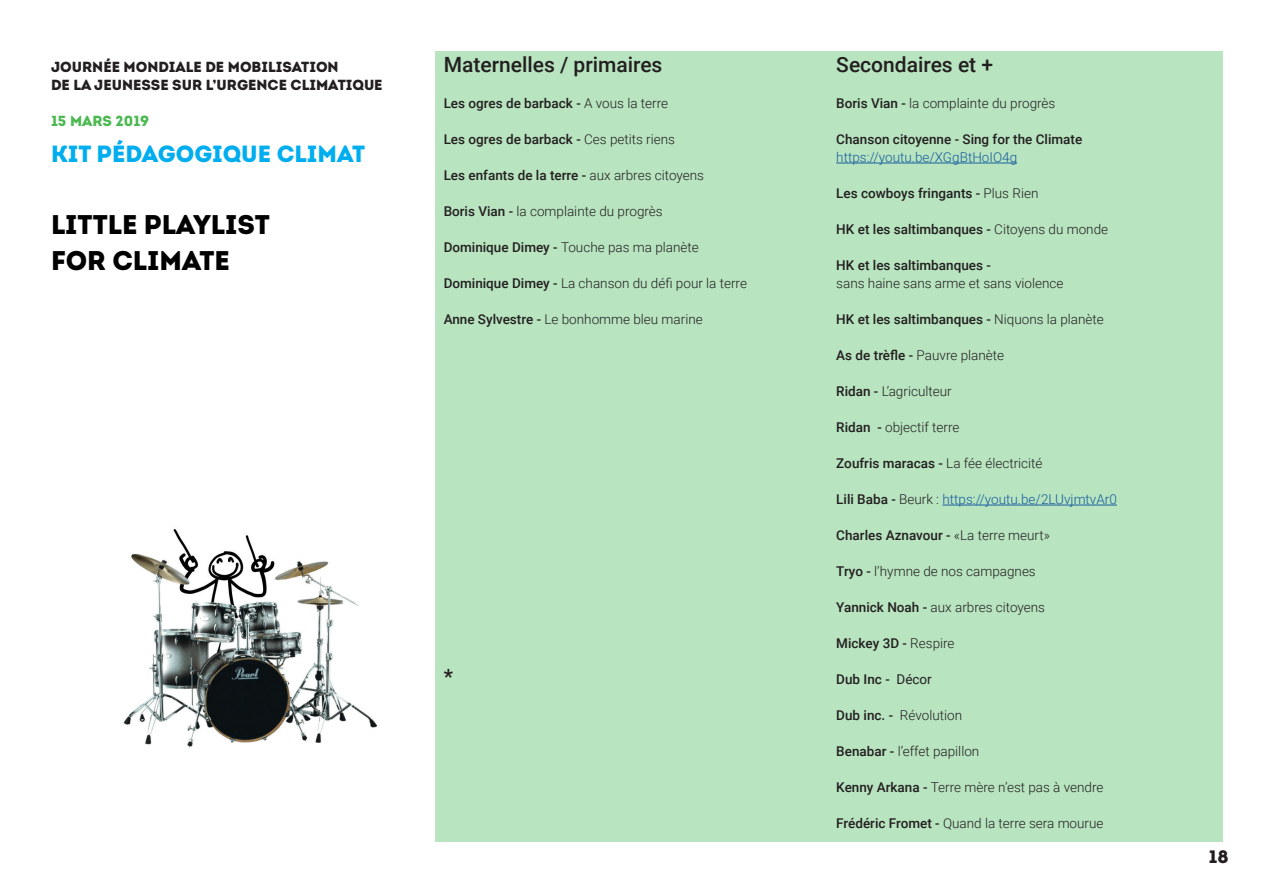
<style>
.page{position:relative;width:1263px;height:893px;background:#fff}
.page>*{position:absolute;margin:0;border:0;box-sizing:border-box;transform-origin:0 0}
.t1{font:27px/36px "Intro Black Caps";color:#000001}
.t2{font:23.4px "Intro Black Caps";color:#00aeef}
.t3{font:500 21px "Roboto";color:#231f20}
.t4{font:18px "Intro Black Caps";color:#231f20}
.t5{font:14.55px/18px "Intro Black Caps";color:#231f20}
.t6{font:14.55px "Intro Black Caps";color:#4db953}
.t7{font:300 13.5px "Roboto";color:#231f20}
.t8{font:500 13.5px "Roboto";color:#231f20}
.t9{font:300 13.5px "Roboto";color:#175d9e}
.s1{font-weight:300}
.s2{font-weight:500}
.s3{font-weight:500;color:#231f20}
.s4{color:#231f20}
.s5{font-weight:400}
</style>
<div class="page">
<div style="left:435px;top:51px;width:787px;height:791px;background:#b8e4c0"></div>
<hr style="left:836px;top:163px;width:181px;height:1px;background:#175d9e">
<hr style="left:942px;top:505px;width:175px;height:1px;background:#175d9e">
<img style="left:123px;top:529px;width:255px;height:219px">
<p class="t5" style="left:51px;top:58px;width:333px">JOURNÉE MONDIALE DE MOBILISATION<br>DE LA JEUNESSE SUR L’URGENCE CLIMATIQUE</p>
<p class="t6" style="left:51px;top:111px;width:100px">15 MARS 2019</p>
<h2 class="t2" style="left:51px;top:138px;width:316px">KIT PÉDAGOGIQUE CLIMAT</h2>
<h1 class="t1" style="left:51px;top:206px;width:220px">LITTLE PLAYLIST<br>FOR CLIMATE</h1>
<h3 class="t3" style="left:444px;top:50px;width:220px">Maternelles / primaires</h3>
<p class="t8" style="left:444px;top:94px;width:226px">Les ogres de barback - <span class="s1">A vous la terre</span></p>
<p class="t8" style="left:444px;top:130px;width:233px">Les ogres de barback - <span class="s1">Ces petits riens</span></p>
<p class="t8" style="left:444px;top:166px;width:262px">Les enfants de la terre - <span class="s1">aux arbres citoyens</span></p>
<p class="t7" style="left:444px;top:202px;width:221px"><span class="s2">Boris Vian -</span> la complainte du progrès</p>
<p class="t7" style="left:444px;top:238px;width:257px"><span class="s2">Dominique Dimey -</span> Touche pas ma planète</p>
<p class="t7" style="left:444px;top:274px;width:305px"><span class="s2">Dominique Dimey -</span> La chanson du défi pour la terre</p>
<p class="t7" style="left:444px;top:310px;width:261px"><span class="s2">Anne Sylvestre -</span> Le bonhomme bleu marine</p>
<h3 class="t3" style="left:444px;top:662px;width:11px">*</h3>
<h3 class="t3" style="left:836px;top:50px;width:158px">Secondaires et +</h3>
<p class="t7" style="left:836px;top:94px;width:221px"><span class="s2">Boris Vian -</span> la complainte du progrès</p>
<p class="t8" style="left:836px;top:130px;width:247px">Chanson citoyenne - Sing for the Climate</p>
<p class="t9" style="left:836px;top:148px;width:182px">https://youtu.be/XGgBtHoIO4g</p>
<p class="t8" style="left:836px;top:184px;width:204px">Les cowboys fringants - <span class="s1">Plus Rien</span></p>
<p class="t8" style="left:836px;top:220px;width:273px">HK et les saltimbanques - <span class="s1">Citoyens du monde</span></p>
<p class="t8" style="left:836px;top:256px;width:156px">HK et les saltimbanques -</p>
<p class="t7" style="left:836px;top:274px;width:229px">sans haine sans arme et sans violence</p>
<p class="t8" style="left:836px;top:310px;width:269px">HK et les saltimbanques - <span class="s1">Niquons la planète</span></p>
<p class="t7" style="left:836px;top:346px;width:169px"><span class="s2">As de trèfle -</span> Pauvre planète</p>
<p class="t7" style="left:836px;top:382px;width:117px"><span class="s2">Ridan -</span> L’agriculteur</p>
<p class="t7" style="left:836px;top:418px;width:125px"><span class="s2">Ridan -</span> objectif terre</p>
<p class="t7" style="left:836px;top:454px;width:208px"><span class="s2">Zoufris maracas -</span> La fée électricité</p>
<p class="t9" style="left:836px;top:490px;width:282px"><span class="s3">Lili Baba -</span> <span class="s4">Beurk :</span> https://youtu.be/2LUvjmtvAr0</p>
<p class="t8" style="left:836px;top:526px;width:215px">Charles Aznavour - <span class="s1">«La terre meurt»</span></p>
<p class="t7" style="left:836px;top:562px;width:201px"><span class="s2">Tryo -</span> l’hymne de nos campagnes</p>
<p class="t7" style="left:836px;top:598px;width:210px"><span class="s2">Yannick Noah -</span> aux arbres citoyens</p>
<p class="t8" style="left:836px;top:634px;width:120px">Mickey 3D - <span class="s1">Respire</span></p>
<p class="t8" style="left:836px;top:670px;width:97px">Dub Inc - <span class="s5">Décor</span></p>
<p class="t7" style="left:836px;top:706px;width:127px"><span class="s2">Dub inc. -</span> Révolution</p>
<p class="t7" style="left:836px;top:742px;width:144px"><span class="s2">Benabar -</span> l’effet papillon</p>
<p class="t7" style="left:836px;top:778px;width:269px"><span class="s2">Kenny Arkana -</span> Terre mère n’est pas à vendre</p>
<p class="t7" style="left:836px;top:814px;width:269px"><span class="s2">Frédéric Fromet -</span> Quand la terre sera mourue</p>
<h3 class="t4" style="left:1209px;top:845px;width:21px">18</h3>
</div>
